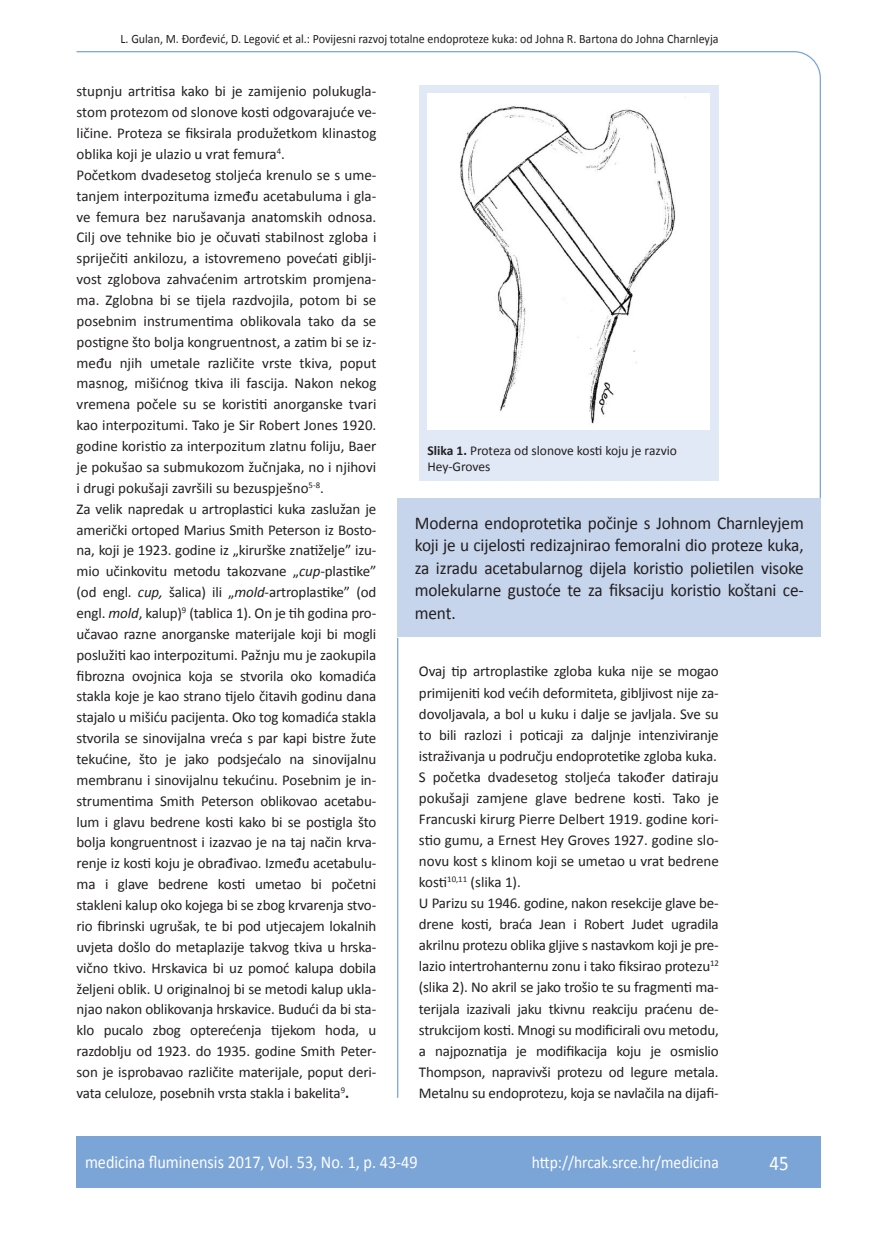
<style>
.page{position:relative;width:872px;height:1234px;background:#fff}
.page>*{position:absolute;margin:0;border:0;box-sizing:border-box;transform-origin:0 0}
.t1{font:21px "Calibri";color:#fff;scale:.9 1}
.t2{font:18px/22.5px "Calibri";letter-spacing:-.01em;color:#231f20;text-align:justify;scale:.96 1}
.t3{font:18px "Calibri";color:#fff;scale:.9 1}
.t4{font:17.25px "Calibri";color:#fff;scale:.9 1}
.t5{font:15px/20.9px "Calibri";letter-spacing:-.01em;color:#231f20}
.t6{font:13.5px/16.5px "Calibri";color:#231f20}
.t7{font:12.75px "Calibri";color:#231f20;scale:.94 1}
.s1{font-style:italic}
.s2{font-weight:700}
</style>
<div class="page">
<svg style="left:76px;top:51px;width:745px;height:451px"></svg>
<hr style="left:397px;top:637px;width:1px;height:460px;background:#7ca5d7">
<div style="left:77px;top:1135px;width:744px;height:51px;background:#7ca5d7"></div>
<div style="left:419px;top:85px;width:300px;height:395px;background:#e1e9f6"></div>
<div style="left:427px;top:94px;width:282px;height:335px;background:#fff"></div>
<img style="left:460px;top:96px;width:226px;height:328px">
<div style="left:398px;top:498px;width:423px;height:138px;background:#c6d5ec"></div>
<p class="t7" style="left:121px;top:30px;width:637px">L. Gulan, M. Đorđević, D. Legović et al.: Povijesni razvoj totalne endoproteze kuka: od Johna R. Bartona do Johna Charnleyja</p>
<p class="t5" style="left:77px;top:80px;width:301px">stupnju artritisa kako bi je zamijenio polukugla&shy;stom protezom od slonove kosti odgovarajuće ve&shy;ličine. Proteza se fiksirala produžetkom klinastog oblika koji je ulazio u vrat femura<sup>4</sup>.<br>Početkom dvadesetog stoljeća krenulo se s ume&shy;tanjem interpozituma između acetabuluma i gla&shy;ve femura bez narušavanja anatomskih odnosa.<br>Cilj ove tehnike bio je očuvati stabilnost zgloba i spriječiti ankilozu, a istovremeno povećati giblji&shy;vost zglobova zahvaćenim artrotskim promjena&shy;ma. Zglobna bi se tijela razdvojila, potom bi se posebnim instrumentima oblikovala tako da se postigne što bolja kongruentnost, a zatim bi se iz&shy;među njih umetale različite vrste tkiva, poput masnog, mišićnog tkiva ili fascija. Nakon nekog vremena počele su se koristiti anorganske tvari kao interpozitumi. Tako je Sir Robert Jones 1920. godine koristio za interpozitum zlatnu foliju, Baer je pokušao sa submukozom žučnjaka, no i njihovi i drugi pokušaji završili su bezuspješno<sup>5-8</sup>.<br>Za velik napredak u artroplastici kuka zaslužan je američki ortoped Marius Smith Peterson iz Bosto&shy;na, koji je 1923. godine iz „kirurške znatiželje” izu&shy;mio učinkovitu metodu takozvane „<span class="s1">cup</span>-plastike” (od engl. <span class="s1">cup,</span> šalica) ili „<span class="s1">mold</span>-artroplastike” (od engl. <span class="s1">mold</span>, kalup)<sup>9</sup> (tablica 1). On je tih godina pro&shy;učavao razne anorganske materijale koji bi mogli poslužiti kao interpozitumi. Pažnju mu je zaokupila fibrozna ovojnica koja se stvorila oko komadića stakla koje je kao strano tijelo čitavih godinu dana stajalo u mišiću pacijenta. Oko tog komadića stakla stvorila se sinovijalna vreća s par kapi bistre žute tekućine, što je jako podsjećalo na sinovijalnu membranu i sinovijalnu tekućinu. Posebnim je in&shy;strumentima Smith Peterson oblikovao acetabu&shy;lum i glavu bedrene kosti kako bi se postigla što bolja kongruentnost i izazvao je na taj način krva&shy;renje iz kosti koju je obrađivao. Između acetabulu&shy;ma i glave bedrene kosti umetao bi početni stakleni kalup oko kojega bi se zbog krvarenja stvo&shy;rio fibrinski ugrušak, te bi pod utjecajem lokalnih uvjeta došlo do metaplazije takvog tkiva u hrska&shy;vično tkivo. Hrskavica bi uz pomoć kalupa dobila željeni oblik. U originalnoj bi se metodi kalup ukla&shy;njao nakon oblikovanja hrskavice. Budući da bi sta&shy;klo pucalo zbog opterećenja tijekom hoda, u razdoblju od 1923. do 1935. godine Smith Peter&shy;son je isprobavao različite materijale, poput deri&shy;vata celuloze, posebnih vrsta stakla i bakelita<sup>9</sup><span class="s2">.</span></p>
<p class="t6" style="left:427px;top:441px;width:251px"><span class="s2">Slika 1.</span> Proteza od slonove kosti koju je razvio<br>Hey-Groves</p>
<p class="t2" style="left:415px;top:510px;width:407px">Moderna endoprotetika počinje s Johnom Charnleyjem koji je u cijelosti redizajnirao femoralni dio proteze kuka, za izradu acetabularnog dijela koristio polietilen visoke molekularne gustoće te za fiksaciju koristio koštani ce&shy;ment.</p>
<p class="t5" style="left:419px;top:660px;width:301px">Ovaj tip artroplastike zgloba kuka nije se mogao primijeniti kod većih deformiteta, gibljivost nije za&shy;dovoljavala, a bol u kuku i dalje se javljala. Sve su to bili razlozi i poticaji za daljnje intenziviranje istraživanja u području endoprotetike zgloba kuka.<br>S početka dvadesetog stoljeća također datiraju pokušaji zamjene glave bedrene kosti. Tako je Francuski kirurg Pierre Delbert 1919. godine kori&shy;stio gumu, a Ernest Hey Groves 1927. godine slo&shy;novu kost s klinom koji se umetao u vrat bedrene kosti<sup>10,11</sup> (slika 1).<br>U Parizu su 1946. godine, nakon resekcije glave be&shy;drene kosti, braća Jean i Robert Judet ugradila akrilnu protezu oblika gljive s nastavkom koji je pre&shy;lazio intertrohanternu zonu i tako fiksirao protezu<sup>12 </sup>(slika 2). No akril se jako trošio te su fragmenti ma&shy;terijala izazivali jaku tkivnu reakciju praćenu de&shy;strukcijom kosti. Mnogi su modificirali ovu metodu, a najpoznatija je modifikacija koju je osmislio Thompson, napravivši protezu od legure metala.<br>Metalnu su endoprotezu, koja se navlačila na dijafi-</p>
<p class="t3" style="left:85px;top:1150px;width:371px">medicina fluminensis 2017, Vol. 53, No. 1, p. 43-49</p>
<p class="t4" style="left:532px;top:1151px;width:209px">http://hrcak.srce.hr/medicina</p>
<h1 class="t1" style="left:769px;top:1149px;width:23px">45</h1>
</div>
